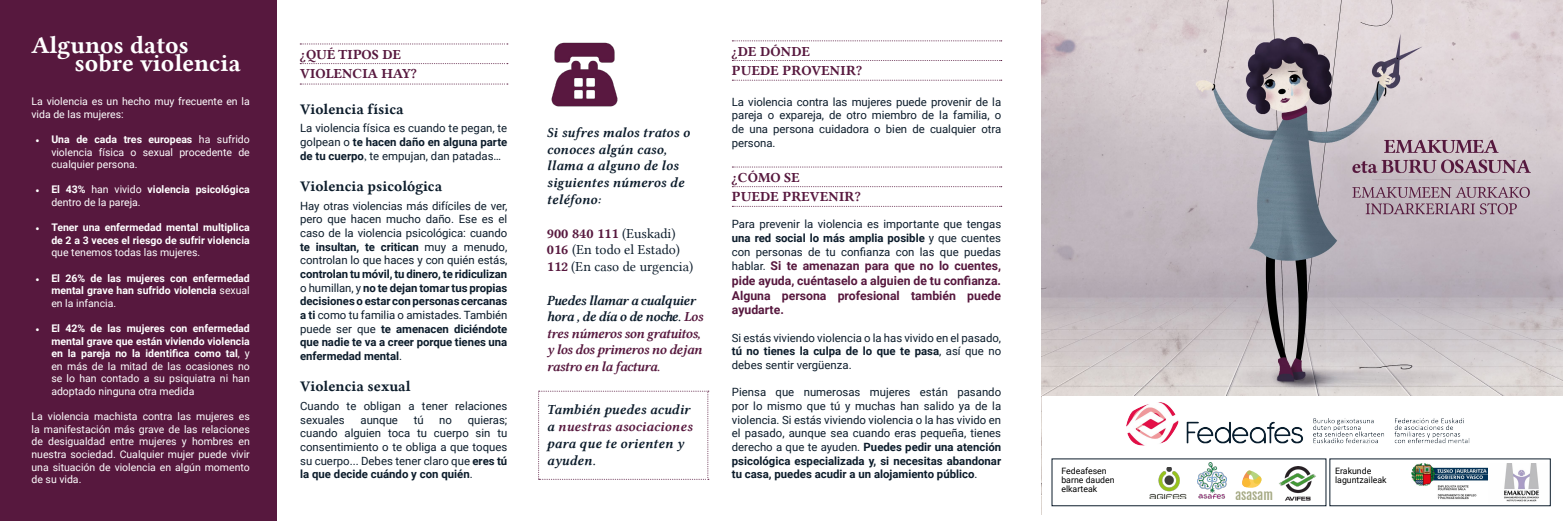
<style>
.page{position:relative;width:1563px;height:521px;background:#fff}
.page>*{position:absolute;margin:0;border:0;box-sizing:border-box;transform-origin:0 0}
.t1{font:24.5px "Lin Libertine B";color:#fff}
.t2{font:14.88px "Lin Libertine B";color:#0c1c2b}
.t3{font:14px/16.8px "Lin Libertine ZI";color:#0c1c2b}
.t4{font:14px/16.6px "Lin Libertine ZI";letter-spacing:-.04em;color:#57183e}
.t5{font:14px/19.2px "Lin Libertine B";color:#57183e}
.t6{font:14px/16.8px "Lin Libertine";color:#0c1c2b}
.t7{font:12.69px "Fjalla One";color:#a5a983}
.t8{font:700 12.25px/14.7px "Roboto";color:#57183e;text-align:justify}
.t9{font:11.38px/13.7px "Roboto";color:#0c1c2b;text-align:justify}
.t10{font:700 11.38px/13.7px "Roboto";letter-spacing:-.005em;color:#0c1c2b;text-align:justify}
.t11{font:10.5px/12.6px "Roboto";color:#fff}
.t12{font:700 10.5px/12.6px "Roboto";color:#fff;text-align:justify}
.t13{font:8.75px/8.8px "Roboto";color:#000}
.s1{font-family:"Minion Pro"}
.s2{font-weight:700}
.s3{font-family:"Minion Pro";font-weight:400}
.s4{font-weight:400}
.s5{font-family:"Lin Libertine";color:#0c1c2b}
.s6{font-family:"Lin Libertine B";color:#57183e}
.s7{color:#0c1c2b}
.s8{color:#57183e}
.s9{font-weight:400;font-size:11.38px;color:#0c1c2b}
</style>
<div class="page">
<img style="left:1042px;top:0;width:521px;height:396px">
<div style="left:0;top:0;width:277px;height:521px;background:#57183e"></div>
<img style="left:1411px;top:463px;width:77px;height:37px">
<img style="left:1504px;top:464px;width:47px;height:39px">
<img style="left:1279px;top:467px;width:37px;height:34px">
<svg style="left:1242px;top:470px;width:19px;height:18px"></svg>
<img style="left:1149px;top:467px;width:37px;height:32px">
<img style="left:1197px;top:462px;width:29px;height:37px">
<img style="left:1126px;top:403px;width:343px;height:43px">
<img style="left:551px;top:42px;width:67px;height:65px">
<svg style="left:300px;top:63px;width:208px;height:1px"></svg>
<svg style="left:300px;top:84px;width:208px;height:1px"></svg>
<svg style="left:732px;top:60px;width:269px;height:1px"></svg>
<svg style="left:732px;top:186px;width:269px;height:1px"></svg>
<svg style="left:732px;top:80px;width:269px;height:1px"></svg>
<svg style="left:732px;top:206px;width:269px;height:1px"></svg>
<svg style="left:300px;top:44px;width:208px;height:1px"></svg>
<svg style="left:732px;top:40px;width:269px;height:1px"></svg>
<svg style="left:732px;top:167px;width:269px;height:1px"></svg>
<svg style="left:538px;top:391px;width:171px;height:89px"></svg>
<h1 class="t1" style="left:32px;top:29px;width:159px">Algunos datos</h1>
<p class="t5" style="left:300px;top:45px;width:118px">¿QUÉ TIPOS DE<br>VIOLENCIA HAY?</p>
<p class="t5" style="left:732px;top:42px;width:132px">¿DE DÓNDE<br>PUEDE PROVENIR?</p>
<h1 class="t1" style="left:74px;top:46px;width:168px">sobre violencia</h1>
<p class="t11" style="left:32px;top:95px;width:220px">La violencia es un hecho muy frecuente en la vida de las mujeres:</p>
<p class="t11" style="left:51px;top:132px;width:200px;text-align:justify;text-indent:-16px"><span class="s1">•</span> <span class="s2">Una de cada tres europeas</span> ha sufrido violencia física o sexual procedente de cualquier persona.</p>
<p class="t11" style="left:51px;top:183px;width:200px;text-indent:-16px"><span class="s1">•</span> <span class="s2">El 43%</span> han vivido <span class="s2">violencia psicológica </span>dentro de la pareja.</p>
<p class="t12" style="left:36px;top:221px;width:216px;text-align:right"><span class="s3">•</span> Tener una enfermedad mental multiplica de 2 a 3 veces el riesgo de sufrir violencia</p>
<p class="t11" style="left:51px;top:246px;width:150px">que tenemos todas las mujeres.</p>
<p class="t12" style="left:51px;top:271px;width:200px;text-indent:-16px"><span class="s3">•</span> El 26% de las mujeres con enfermedad mental grave han sufrido violencia <span class="s4">sexual en la infancia.</span></p>
<p class="t12" style="left:51px;top:321px;width:200px;text-indent:-16px"><span class="s3">•</span> El 42% de las mujeres con enfermedad mental grave que están viviendo violencia en la pareja no la identifica como tal<span class="s4">, y en más de la mitad de las ocasiones no se lo han contado a su psiquiatra ni han adoptado ninguna otra medida</span></p>
<p class="t11" style="left:31px;top:410px;width:220px;text-align:justify">La violencia machista contra las mujeres es la manifestación más grave de las relaciones de desigualdad entre mujeres y hombres en nuestra sociedad. Cualquier mujer puede vivir una situación de violencia en algún momento de su vida.</p>
<h2 class="t2" style="left:300px;top:99px;width:105px">Violencia física</h2>
<p class="t9" style="left:300px;top:121px;width:209px">La violencia física es cuando te pegan, te golpean o <span class="s2">te hacen daño en alguna parte de tu cuerpo</span><span class="s1">,</span> te empujan, dan patadas…</p>
<h2 class="t2" style="left:300px;top:176px;width:144px">Violencia psicológica</h2>
<p class="t9" style="left:300px;top:198px;width:209px">Hay otras violencias más difíciles de ver, pero que hacen mucho daño. Ese es el caso de la violencia psicológica: cuando <span class="s2">te insultan, te critican</span> muy a menudo, controlan lo que haces y con quién estás,</p>
<p class="t10" style="left:300px;top:267px;width:209px">controlan tu móvil, tu dinero, te ridiculizan <span class="s4">o humillan, y</span> no te dejan tomar tus propias decisiones o estar con personas cercanas a ti <span class="s4">como tu familia o amistades. También puede ser que</span> te amenacen diciéndote que nadie te va a creer porque tienes una enfermedad mental<span class="s4">.</span></p>
<h2 class="t2" style="left:300px;top:376px;width:112px">Violencia sexual</h2>
<p class="t9" style="left:300px;top:399px;width:209px">Cuando te obligan a tener relaciones sexuales</p>
<p class="t9" style="left:360px;top:412px;width:39px">aunque</p>
<p class="t9" style="left:414px;top:412px;width:11px">tú</p>
<p class="t9" style="left:439px;top:412px;width:14px">no</p>
<p class="t9" style="left:300px;top:412px;width:209px;text-indent:168px">quieras; cuando alguien toca tu cuerpo sin tu consentimiento o te obliga a que toques su cuerpo... Debes tener claro que <span class="s2">eres tú la que decide cuándo y con quién</span>.</p>
<p class="t3" style="left:547px;top:124px;width:144px">Si sufres malos tratos o conoces algún caso, llama a alguno de los siguientes números de teléfono:</p>
<p class="t5" style="left:547px;top:223px;width:130px">900 840 111 <span class="s5">(Euskadi)</span></p>
<p class="t6" style="left:547px;top:241px;width:148px"><span class="s6">016</span> (En todo el Estado)<br><span class="s6">112</span> (En caso de urgencia)</p>
<p class="t4" style="left:547px;top:292px;width:158px"><span class="s7">Puedes llamar a cualquier hora , de día o de noche.</span> Los tres números son gratuitos, y los dos primeros no dejan rastro en la factura.</p>
<p class="t3" style="left:547px;top:402px;width:147px">También puedes acudir a <span class="s8">nuestras asociaciones </span>para que te orienten y ayuden.</p>
<p class="t9" style="left:732px;top:94px;width:271px">La violencia contra las mujeres puede provenir de la pareja o expareja, de otro miembro de la familia, o de una persona cuidadora o bien de cualquier otra persona.</p>
<p class="t5" style="left:732px;top:168px;width:130px">¿CÓMO SE<br>PUEDE PREVENIR?</p>
<p class="t9" style="left:732px;top:217px;width:271px">Para prevenir la violencia es importante que tengas <span class="s2">una red social lo más amplia posible</span> y que cuentes con personas de tu confianza con las que puedas</p>
<p class="t8" style="left:732px;top:258px;width:271px"><span class="s9">hablar.</span> Si te amenazan para que no lo cuentes, pide ayuda, cuéntaselo a alguien de tu confianza.<br>Alguna persona profesional también puede ayudarte.</p>
<p class="t9" style="left:732px;top:330px;width:271px">Si estás viviendo violencia o la has vivido en el pasado, <span class="s2">tú no tienes la culpa de lo que te pasa</span>, así que no debes sentir vergüenza.</p>
<p class="t9" style="left:732px;top:385px;width:271px">Piensa que numerosas mujeres están pasando por lo mismo que tú y muchas han salido ya de la violencia. Si estás viviendo violencia o la has vivido en el pasado, aunque sea cuando eras pequeña, tienes derecho a que te ayuden. <span class="s2">Puedes pedir una atención psicológica especializada y, si necesitas abandonar tu casa, puedes acudir a un alojamiento público</span>.</p>
<p class="t13" style="left:1061px;top:467px;width:55px">Fedeafesen barne dauden elkarteak</p>
<p class="t13" style="left:1335px;top:467px;width:53px">Erakunde laguntzaileak</p>
<p class="t7" style="left:1235px;top:487px;width:39px">ASASAM</p>
</div>
